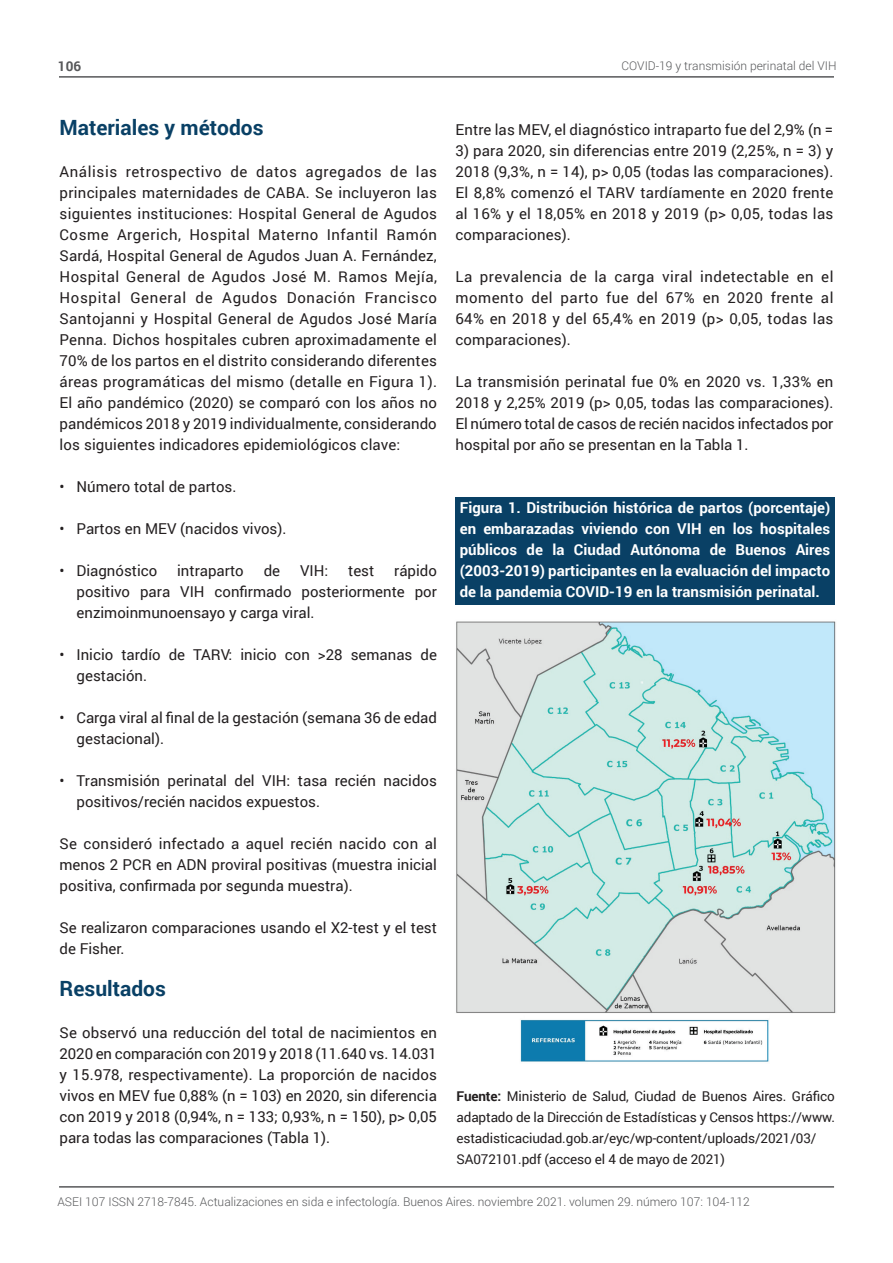
<style>
.page{position:relative;width:893px;height:1263px;background:#fff}
.page>*{position:absolute;margin:0;border:0;box-sizing:border-box;transform-origin:0 0}
.t1{font:700 21px "Roboto";color:#094065}
.t2{font:15px/21px "Roboto";color:#231f20;text-align:justify}
.t3{font:700 15px/21px "Roboto";color:#fff;text-align:justify}
.t4{font:13.5px/21px "Roboto";letter-spacing:-.01em;color:#231f20}
.t5{font:700 13.5px "Roboto";color:#57585a}
.t6{font:300 12px "Roboto";color:#57585a}
.s1{font-weight:700}
</style>
<div class="page">
<hr style="left:59px;top:76px;width:775px;height:2px;background:#57585a">
<hr style="left:59px;top:1186px;width:775px;height:1px;background:#57585a">
<img style="left:456px;top:621px;width:380px;height:441px">
<div style="left:455px;top:498px;width:379px;height:107px;background:#094065"></div>
<p class="t5" style="left:58px;top:56px;width:25px">106</p>
<p class="t6" style="left:622px;top:58px;width:216px">COVID-19 y transmisión perinatal del VIH</p>
<h1 class="t1" style="left:60px;top:113px;width:205px">Materiales y métodos</h1>
<p class="t2" style="left:60px;top:161px;width:379px">Análisis retrospectivo de datos agregados de las principales maternidades de CABA. Se incluyeron las siguientes instituciones: Hospital General de Agudos Cosme Argerich, Hospital Materno Infantil Ramón Sardá, Hospital General de Agudos Juan A. Fernández, Hospital General de Agudos José M. Ramos Mejía, Hospital General de Agudos Donación Francisco Santojanni y Hospital General de Agudos José María Penna. Dichos hospitales cubren aproximadamente el 70% de los partos en el distrito considerando diferentes áreas programáticas del mismo (detalle en Figura 1).<br>El año pandémico (2020) se comparó con los años no pandémicos 2018 y 2019 individualmente, considerando los siguientes indicadores epidemiológicos clave:</p>
<p class="t2" style="left:60px;top:476px;width:178px">• Número total de partos.</p>
<p class="t2" style="left:60px;top:518px;width:228px">• Partos en MEV (nacidos vivos).</p>
<p class="t2" style="left:60px;top:560px;width:99px">• Diagnóstico</p>
<p class="t2" style="left:177px;top:560px;width:68px">intraparto</p>
<p class="t2" style="left:264px;top:560px;width:18px">de</p>
<p class="t2" style="left:300px;top:560px;width:30px">VIH:</p>
<p class="t2" style="left:348px;top:560px;width:28px">test</p>
<p class="t2" style="left:77px;top:560px;width:362px;text-indent:318px">rápido positivo para VIH confirmado posteriormente por enzimoinmunoensayo y carga viral.</p>
<p class="t2" style="left:77px;top:644px;width:362px;text-indent:-17px">• Inicio tardío de TARV: inicio con &gt;28 semanas de gestación.</p>
<p class="t2" style="left:77px;top:707px;width:362px;text-indent:-17px">• Carga viral al final de la gestación (semana 36 de edad gestacional).</p>
<p class="t2" style="left:77px;top:770px;width:362px;text-indent:-17px">• Transmisión perinatal del VIH: tasa recién nacidos positivos/recién nacidos expuestos.</p>
<p class="t2" style="left:60px;top:833px;width:379px">Se consideró infectado a aquel recién nacido con al menos 2 PCR en ADN proviral positivas (muestra inicial positiva, confirmada por segunda muestra).</p>
<p class="t2" style="left:60px;top:917px;width:379px">Se realizaron comparaciones usando el X2-test y el test de Fisher.</p>
<h1 class="t1" style="left:60px;top:974px;width:108px">Resultados</h1>
<p class="t2" style="left:60px;top:1022px;width:379px">Se observó una reducción del total de nacimientos en 2020 en comparación con 2019 y 2018 (11.640 vs. 14.031 y 15.978, respectivamente). La proporción de nacidos vivos en MEV fue 0,88% (n = 103) en 2020, sin diferencia con 2019 y 2018 (0,94%, n = 133; 0,93%, n = 150), p&gt; 0,05 para todas las comparaciones (Tabla 1).</p>
<p class="t2" style="left:455px;top:119px;width:379px">Entre las MEV, el diagnóstico intraparto fue del 2,9% (n =</p>
<p class="t2" style="left:455px;top:140px;width:379px">3) para 2020, sin diferencias entre 2019 (2,25%, n = 3) y 2018 (9,3%, n = 14), p&gt; 0,05 (todas las comparaciones).<br>El 8,8% comenzó el TARV tardíamente en 2020 frente al 16% y el 18,05% en 2018 y 2019 (p&gt; 0,05, todas las comparaciones).</p>
<p class="t2" style="left:455px;top:266px;width:379px">La prevalencia de la carga viral indetectable en el momento del parto fue del 67% en 2020 frente al 64% en 2018 y del 65,4% en 2019 (p&gt; 0,05, todas las comparaciones).</p>
<p class="t2" style="left:455px;top:371px;width:380px">La transmisión perinatal fue 0% en 2020 vs. 1,33% en 2018 y 2,25% 2019 (p&gt; 0,05, todas las comparaciones).<br>El número total de casos de recién nacidos infectados por hospital por año se presentan en la Tabla 1.</p>
<p class="t3" style="left:460px;top:497px;width:372px">Figura 1. Distribución histórica de partos (porcentaje) en embarazadas viviendo con VIH en los hospitales públicos de la Ciudad Autónoma de Buenos Aires (2003-2019) participantes en la evaluación del impacto de la pandemia COVID-19 en la transmisión perinatal.</p>
<p class="t4" style="left:456px;top:1085px;width:380px"><span class="s1">Fuente:</span> Ministerio de Salud, Ciudad de Buenos Aires. Gráfico adaptado de la Dirección de Estadísticas y Censos https://www. estadisticaciudad.gob.ar/eyc/wp-content/uploads/2021/03/ SA072101.pdf (acceso el 4 de mayo de 2021)</p>
<p class="t6" style="left:57px;top:1194px;width:694px">ASEI 107 ISSN 2718-7845. Actualizaciones en sida e infectología. Buenos Aires. noviembre 2021. volumen 29. número 107: 104-112</p>
</div>
